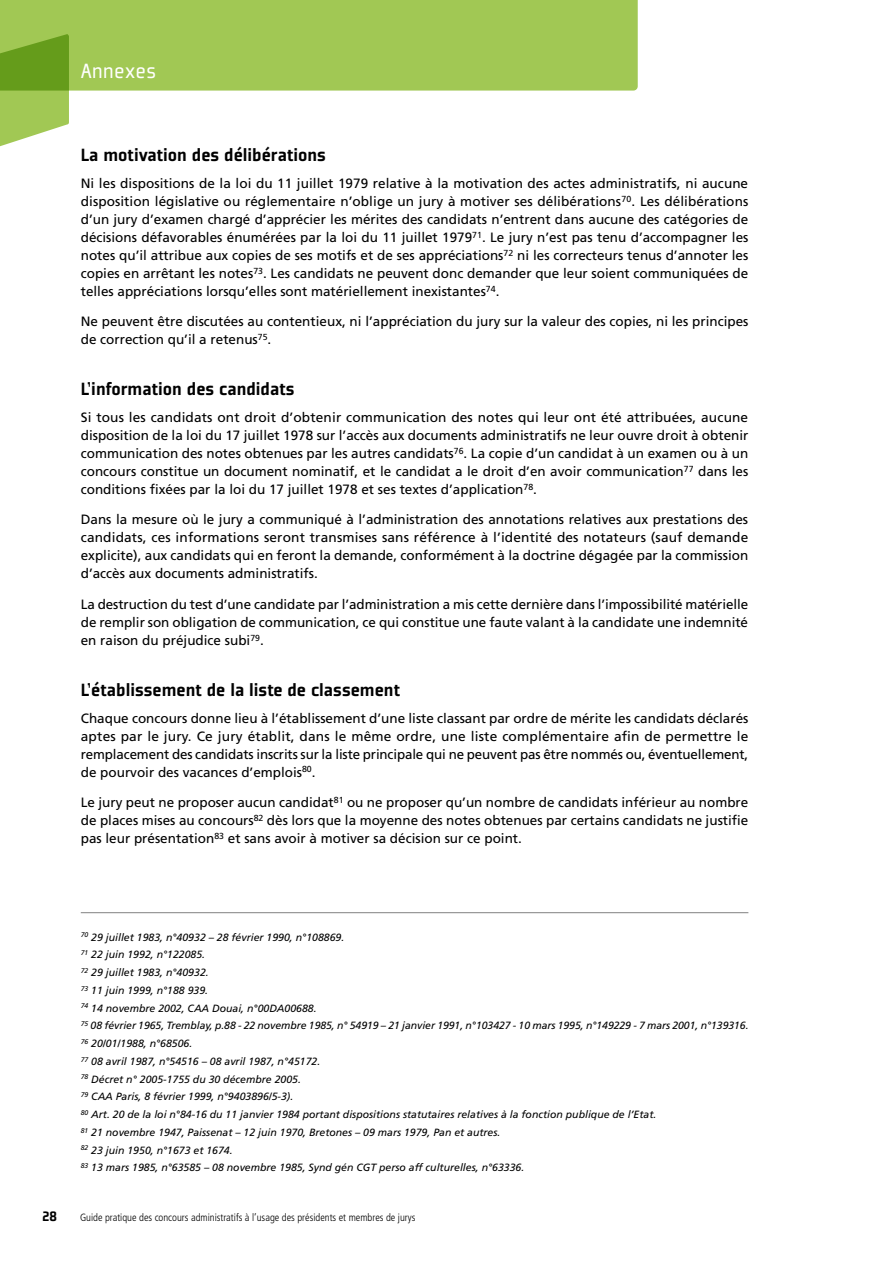
<style>
.page{position:relative;width:893px;height:1263px;background:#fff}
.page>*{position:absolute;margin:0;border:0;box-sizing:border-box;transform-origin:0 0}
.Axe{font:22.5px "Plexes";color:#fff}
.titres_paragraphes{font:19.5px "Plexes Black Pro";color:#000}
.t1{font:900 15px "Plexes";color:#000}
.texte_courant{font:13.5px/18px "Frutiger";color:#000;text-align:justify}
.note_bas_de_page{font:italic 10.5px "Frutiger";color:#000}
.t2{font:300 condensed 10.5px "Frutiger";color:#000}
</style>
<div class="page">
<div style="left:0;top:0;width:638px;height:91px;background:#a1c854"></div>
<svg style="left:0;top:34px;width:69px;height:113px;background:#91bb4e"></svg>
<hr style="left:81px;top:912px;width:667px;height:1px;background:#878787">
<p class="Axe" style="left:81px;top:59px;width:77px">Annexes</p>
<p class="titres_paragraphes" style="left:81px;top:142px;width:247px">La motivation des délibérations</p>
<p class="texte_courant" style="left:81px;top:174px;width:669px">Ni les dispositions de la loi du 11 juillet 1979 relative à la motivation des actes administratifs, ni aucune disposition législative ou réglementaire n’oblige un jury à motiver ses délibérations<sup>70</sup>. Les délibérations d’un jury d’examen chargé d’apprécier les mérites des candidats n’entrent dans aucune des catégories de décisions défavorables énumérées par la loi du 11 juillet 1979<sup>71</sup>. Le jury n’est pas tenu d’accompagner les notes qu’il attribue aux copies de ses motifs et de ses appréciations<sup>72</sup> ni les correcteurs tenus d’annoter les copies en arrêtant les notes<sup>73</sup>. Les candidats ne peuvent donc demander que leur soient communiquées de telles appréciations lorsqu’elles sont matériellement inexistantes<sup>74</sup>.</p>
<p class="texte_courant" style="left:81px;top:313px;width:669px">Ne peuvent être discutées au contentieux, ni l’appréciation du jury sur la valeur des copies, ni les principes de correction qu’il a retenus<sup>75</sup>.</p>
<p class="titres_paragraphes" style="left:81px;top:376px;width:215px">L’information des candidats</p>
<p class="texte_courant" style="left:81px;top:408px;width:669px">Si tous les candidats ont droit d’obtenir communication des notes qui leur ont été attribuées, aucune disposition de la loi du 17 juillet 1978 sur l’accès aux documents administratifs ne leur ouvre droit à obtenir communication des notes obtenues par les autres candidats<sup>76</sup>. La copie d’un candidat à un examen ou à un concours constitue un document nominatif, et le candidat a le droit d’en avoir communication<sup>77</sup> dans les conditions fixées par la loi du 17 juillet 1978 et ses textes d’application<sup>78</sup>.</p>
<p class="texte_courant" style="left:81px;top:511px;width:669px">Dans la mesure où le jury a communiqué à l’administration des annotations relatives aux prestations des candidats, ces informations seront transmises sans référence à l’identité des notateurs (sauf demande explicite), aux candidats qui en feront la demande, conformément à la doctrine dégagée par la commission d’accès aux documents administratifs.</p>
<p class="texte_courant" style="left:81px;top:596px;width:669px">La destruction du test d’une candidate par l’administration a mis cette dernière dans l’impossibilité matérielle de remplir son obligation de communication, ce qui constitue une faute valant à la candidate une indemnité en raison du préjudice subi<sup>79</sup>.</p>
<p class="titres_paragraphes" style="left:81px;top:677px;width:321px">L’établissement de la liste de classement</p>
<p class="texte_courant" style="left:81px;top:709px;width:669px">Chaque concours donne lieu à l’établissement d’une liste classant par ordre de mérite les candidats déclarés aptes par le jury. Ce jury établit, dans le même ordre, une liste complémentaire afin de permettre le remplacement des candidats inscrits sur la liste principale qui ne peuvent pas être nommés ou, éventuellement, de pourvoir des vacances d’emplois<sup>80</sup>.</p>
<p class="texte_courant" style="left:81px;top:794px;width:669px">Le jury peut ne proposer aucun candidat<sup>81</sup> ou ne proposer qu’un nombre de candidats inférieur au nombre de places mises au concours<sup>82</sup> dès lors que la moyenne des notes obtenues par certains candidats ne justifie pas leur présentation<sup>83</sup> et sans avoir à motiver sa décision sur ce point.</p>
<p class="note_bas_de_page" style="left:81px;top:931px;width:265px"><sup>70</sup> 29 juillet 1983, n°40932 – 28 février 1990, n°108869.</p>
<p class="note_bas_de_page" style="left:81px;top:948px;width:126px"><sup>71</sup> 22 juin 1992, n°122085.</p>
<p class="note_bas_de_page" style="left:81px;top:966px;width:129px"><sup>72</sup> 29 juillet 1983, n°40932.</p>
<p class="note_bas_de_page" style="left:81px;top:984px;width:129px"><sup>73</sup> 11 juin 1999, n°188 939.</p>
<p class="note_bas_de_page" style="left:81px;top:1002px;width:237px"><sup>74</sup> 14 novembre 2002, CAA Douai, n°00DA00688.</p>
<p class="note_bas_de_page" style="left:81px;top:1019px;width:669px"><sup>75</sup> 08 février 1965, Tremblay, p.88 - 22 novembre 1985, n° 54919 – 21 janvier 1991, n°103427 - 10 mars 1995, n°149229 - 7 mars 2001, n°139316.</p>
<p class="note_bas_de_page" style="left:81px;top:1037px;width:113px"><sup>76</sup> 20/01/1988, n°68506.</p>
<p class="note_bas_de_page" style="left:81px;top:1055px;width:241px"><sup>77</sup> 08 avril 1987, n°54516 – 08 avril 1987, n°45172.</p>
<p class="note_bas_de_page" style="left:81px;top:1073px;width:222px"><sup>78</sup> Décret n° 2005-1755 du 30 décembre 2005.</p>
<p class="note_bas_de_page" style="left:81px;top:1090px;width:214px"><sup>79</sup> CAA Paris, 8 février 1999, n°9403896/5-3).</p>
<p class="note_bas_de_page" style="left:81px;top:1108px;width:577px"><sup>80</sup> Art. 20 de la loi n°84-16 du 11 janvier 1984 portant dispositions statutaires relatives à la fonction publique de l’Etat.</p>
<p class="note_bas_de_page" style="left:81px;top:1126px;width:421px"><sup>81</sup> 21 novembre 1947, Paissenat – 12 juin 1970, Bretones – 09 mars 1979, Pan et autres.</p>
<p class="note_bas_de_page" style="left:81px;top:1144px;width:153px"><sup>82</sup> 23 juin 1950, n°1673 et 1674.</p>
<p class="note_bas_de_page" style="left:81px;top:1161px;width:445px"><sup>83</sup> 13 mars 1985, n°63585 – 08 novembre 1985, Synd gén CGT perso aff culturelles, n°63336.</p>
<p class="t1" style="left:43px;top:1209px;width:16px">28</p>
<p class="t2" style="left:80px;top:1212px;width:337px">Guide pratique des concours administratifs à l’usage des présidents et membres de jurys</p>
</div>
